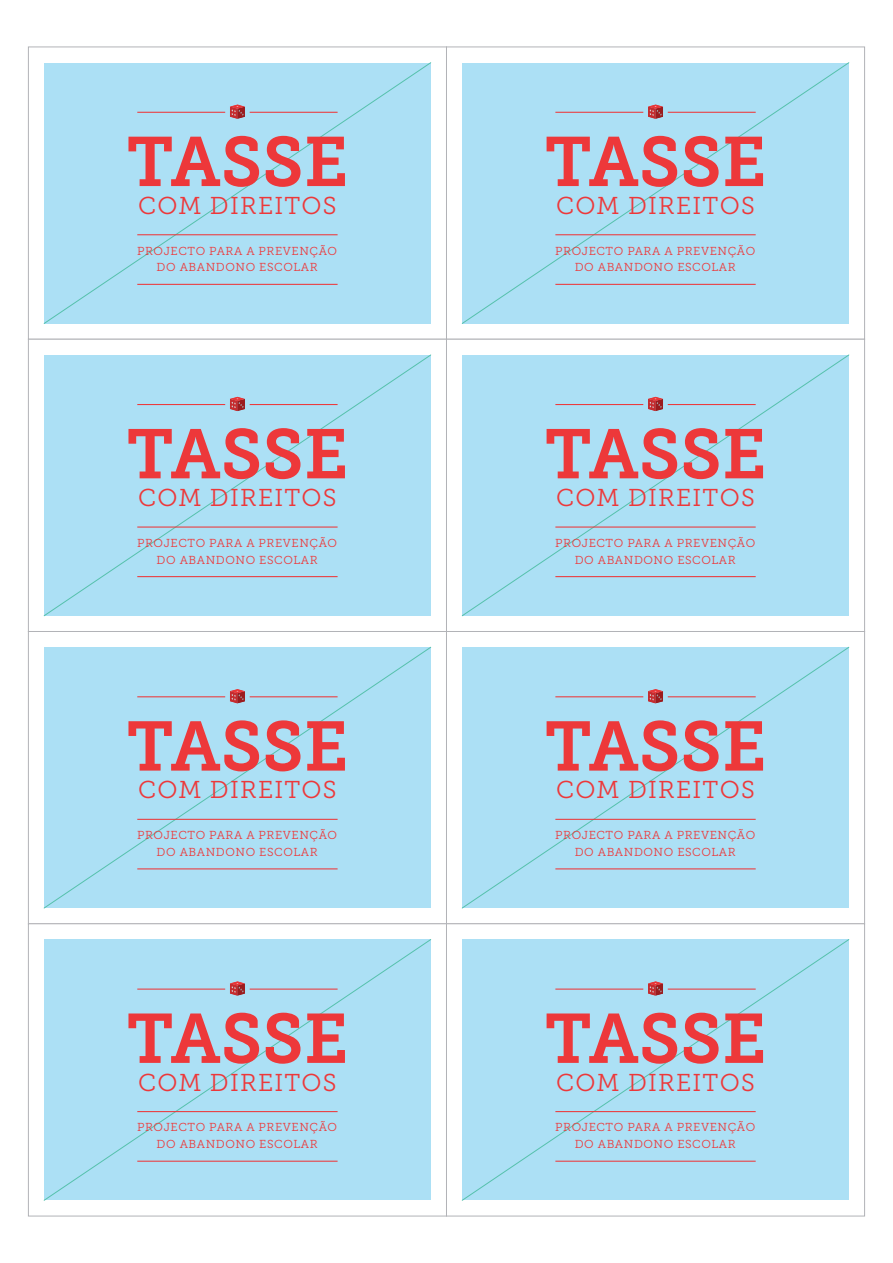
<style>
.page{position:relative;width:893px;height:1263px;background:#fff}
.page>*{position:absolute;margin:0;border:0;box-sizing:border-box;transform-origin:0 0}
.t1{font:69.6px "Museo Slab 700";color:#ed383a}
.t2{font:24.3px "Museo Slab 300";letter-spacing:.05em;color:#ed383a}
.t3{font:11.55px/16.6px "Museo Slab 300";letter-spacing:.05em;color:#ed383a;text-align:center}
</style>
<div class="page">
<div style="left:28px;top:47px;width:419px;height:292px;background:#fff;border:1px solid #b2b3b7"></div>
<div style="left:43px;top:62px;width:388px;height:262px;background:#ace0f5"></div>
<hr style="left:137px;top:234px;width:201px;height:1px;background:#ed383a">
<hr style="left:137px;top:284px;width:201px;height:1px;background:#ed383a">
<hr style="left:137px;top:112px;width:88px;height:1px;background:#ed383a">
<hr style="left:250px;top:112px;width:88px;height:1px;background:#ed383a">
<svg style="left:230px;top:105px;width:15px;height:14px"></svg>
<div style="left:446px;top:47px;width:419px;height:292px;background:#fff;border:1px solid #b2b3b7"></div>
<div style="left:461px;top:62px;width:389px;height:262px;background:#ace0f5"></div>
<hr style="left:555px;top:234px;width:201px;height:1px;background:#ed383a">
<hr style="left:555px;top:284px;width:201px;height:1px;background:#ed383a">
<hr style="left:555px;top:112px;width:88px;height:1px;background:#ed383a">
<hr style="left:668px;top:112px;width:88px;height:1px;background:#ed383a">
<svg style="left:648px;top:105px;width:15px;height:14px"></svg>
<div style="left:28px;top:339px;width:419px;height:293px;background:#fff;border:1px solid #b2b3b7"></div>
<div style="left:43px;top:354px;width:388px;height:262px;background:#ace0f5"></div>
<hr style="left:137px;top:526px;width:201px;height:2px;background:#ed383a">
<hr style="left:137px;top:576px;width:201px;height:1px;background:#ed383a">
<hr style="left:137px;top:404px;width:88px;height:1px;background:#ed383a">
<hr style="left:250px;top:404px;width:88px;height:1px;background:#ed383a">
<svg style="left:230px;top:397px;width:15px;height:14px"></svg>
<div style="left:446px;top:339px;width:419px;height:293px;background:#fff;border:1px solid #b2b3b7"></div>
<div style="left:461px;top:354px;width:389px;height:262px;background:#ace0f5"></div>
<hr style="left:555px;top:526px;width:201px;height:2px;background:#ed383a">
<hr style="left:555px;top:576px;width:201px;height:1px;background:#ed383a">
<hr style="left:555px;top:404px;width:88px;height:1px;background:#ed383a">
<hr style="left:668px;top:404px;width:88px;height:1px;background:#ed383a">
<svg style="left:648px;top:397px;width:15px;height:14px"></svg>
<div style="left:28px;top:631px;width:419px;height:293px;background:#fff;border:1px solid #b2b3b7"></div>
<div style="left:43px;top:646px;width:388px;height:263px;background:#ace0f5"></div>
<hr style="left:137px;top:819px;width:201px;height:1px;background:#ed383a">
<hr style="left:137px;top:868px;width:201px;height:1px;background:#ed383a">
<hr style="left:137px;top:696px;width:88px;height:1px;background:#ed383a">
<hr style="left:250px;top:696px;width:88px;height:1px;background:#ed383a">
<svg style="left:230px;top:689px;width:15px;height:14px"></svg>
<div style="left:446px;top:631px;width:419px;height:293px;background:#fff;border:1px solid #b2b3b7"></div>
<div style="left:462px;top:646px;width:388px;height:263px;background:#ace0f5"></div>
<hr style="left:555px;top:819px;width:201px;height:1px;background:#ed383a">
<hr style="left:555px;top:868px;width:201px;height:1px;background:#ed383a">
<hr style="left:555px;top:696px;width:88px;height:1px;background:#ed383a">
<hr style="left:668px;top:696px;width:88px;height:1px;background:#ed383a">
<svg style="left:648px;top:689px;width:15px;height:14px"></svg>
<div style="left:28px;top:923px;width:419px;height:293px;background:#fff;border:1px solid #b2b3b7"></div>
<div style="left:43px;top:939px;width:388px;height:262px;background:#ace0f5"></div>
<hr style="left:137px;top:1111px;width:201px;height:1px;background:#ed383a">
<hr style="left:137px;top:1161px;width:201px;height:1px;background:#ed383a">
<hr style="left:137px;top:988px;width:88px;height:2px;background:#ed383a">
<hr style="left:250px;top:988px;width:88px;height:2px;background:#ed383a">
<svg style="left:230px;top:981px;width:15px;height:15px"></svg>
<div style="left:446px;top:923px;width:419px;height:293px;background:#fff;border:1px solid #b2b3b7"></div>
<div style="left:461px;top:939px;width:389px;height:262px;background:#ace0f5"></div>
<hr style="left:555px;top:1111px;width:201px;height:1px;background:#ed383a">
<hr style="left:555px;top:1161px;width:201px;height:1px;background:#ed383a">
<hr style="left:555px;top:988px;width:88px;height:2px;background:#ed383a">
<hr style="left:668px;top:988px;width:88px;height:2px;background:#ed383a">
<svg style="left:648px;top:981px;width:15px;height:15px"></svg>
<h1 class="t1" style="left:127px;top:122px;width:223px">TASSE</h1>
<h2 class="t2" style="left:138px;top:192px;width:200px">COM DIREITOS</h2>
<p class="t3" style="left:137px;top:242px;width:202px">PROJECTO PARA A PREVENÇÃO<br>DO ABANDONO ESCOLAR</p>
<h1 class="t1" style="left:127px;top:415px;width:223px">TASSE</h1>
<h2 class="t2" style="left:138px;top:484px;width:200px">COM DIREITOS</h2>
<p class="t3" style="left:137px;top:535px;width:202px">PROJECTO PARA A PREVENÇÃO<br>DO ABANDONO ESCOLAR</p>
<h1 class="t1" style="left:127px;top:707px;width:223px">TASSE</h1>
<h2 class="t2" style="left:138px;top:777px;width:200px">COM DIREITOS</h2>
<p class="t3" style="left:137px;top:827px;width:202px">PROJECTO PARA A PREVENÇÃO<br>DO ABANDONO ESCOLAR</p>
<h1 class="t1" style="left:127px;top:999px;width:223px">TASSE</h1>
<h2 class="t2" style="left:138px;top:1069px;width:200px">COM DIREITOS</h2>
<p class="t3" style="left:137px;top:1119px;width:202px">PROJECTO PARA A PREVENÇÃO<br>DO ABANDONO ESCOLAR</p>
<h1 class="t1" style="left:545px;top:122px;width:223px">TASSE</h1>
<h2 class="t2" style="left:556px;top:192px;width:200px">COM DIREITOS</h2>
<p class="t3" style="left:555px;top:242px;width:202px">PROJECTO PARA A PREVENÇÃO<br>DO ABANDONO ESCOLAR</p>
<h1 class="t1" style="left:545px;top:415px;width:223px">TASSE</h1>
<h2 class="t2" style="left:556px;top:484px;width:200px">COM DIREITOS</h2>
<p class="t3" style="left:555px;top:535px;width:202px">PROJECTO PARA A PREVENÇÃO<br>DO ABANDONO ESCOLAR</p>
<h1 class="t1" style="left:545px;top:707px;width:223px">TASSE</h1>
<h2 class="t2" style="left:556px;top:777px;width:200px">COM DIREITOS</h2>
<p class="t3" style="left:555px;top:827px;width:202px">PROJECTO PARA A PREVENÇÃO<br>DO ABANDONO ESCOLAR</p>
<h1 class="t1" style="left:545px;top:999px;width:223px">TASSE</h1>
<h2 class="t2" style="left:556px;top:1069px;width:200px">COM DIREITOS</h2>
<p class="t3" style="left:555px;top:1119px;width:202px">PROJECTO PARA A PREVENÇÃO<br>DO ABANDONO ESCOLAR</p>
</div>
